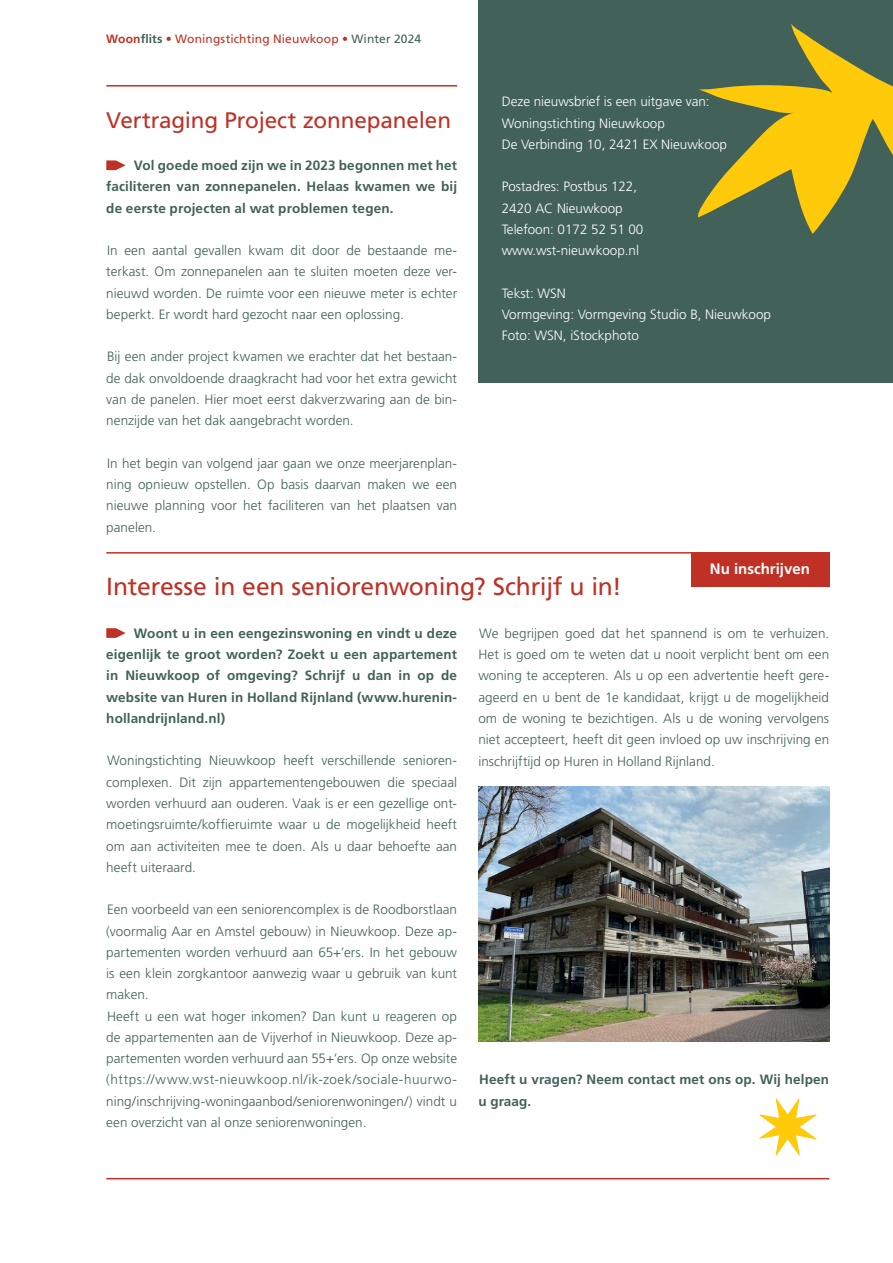
<style>
.page{position:relative;width:893px;height:1263px;background:#fff}
.page>*{position:absolute;margin:0;border:0;box-sizing:border-box;transform-origin:0 0}
.t1{font:24.75px "Frutiger";letter-spacing:-.01em;color:#c03125}
.t2{font:22.5px "Frutiger";letter-spacing:-.005em;color:#c03125}
.t3{font:700 15px "Frutiger";color:#fff}
.t4{font:300 13.5px/21.3px "Frutiger";letter-spacing:.005em;color:#426158;text-align:justify}
.t5{font:700 13.5px/21.3px "Frutiger";letter-spacing:.01em;color:#426158;text-align:justify}
.t6{font:300 13.5px/21.3px "Frutiger";letter-spacing:-.005em;color:#fff}
.t7{font:12px "Frutiger";letter-spacing:.01em;color:#c03125}
.s1{font-weight:700}
.s2{font-weight:700;color:#426158}
.s3{color:#426158}
</style>
<div class="page">
<div style="left:478px;top:0;width:415px;height:383px;background:#426158"></div>
<hr style="left:892px;top:0;width:1px;height:383px;background:#c03125">
<svg style="left:698px;top:24px;width:195px;height:210px"></svg>
<hr style="left:106px;top:1178px;width:723px;height:1px;background:#c03125">
<hr style="left:106px;top:85px;width:351px;height:2px;background:#c03125">
<hr style="left:106px;top:552px;width:723px;height:2px;background:#c03125">
<svg style="left:759px;top:1098px;width:57px;height:57px"></svg>
<img style="left:478px;top:787px;width:351px;height:255px">
<svg style="left:106px;top:160px;width:20px;height:10px"></svg>
<svg style="left:106px;top:628px;width:20px;height:10px"></svg>
<div style="left:691px;top:553px;width:138px;height:34px;background:#c03125"></div>
<p class="t7" style="left:106px;top:31px;width:316px"><span class="s1">Woon</span><span class="s2">flits</span> • Woningstichting Nieuwkoop • <span class="s3">Winter 2024</span></p>
<h2 class="t2" style="left:106px;top:107px;width:346px">Vertraging Project zonnepanelen</h2>
<p class="t5" style="left:106px;top:155px;width:352px;text-indent:28px">Vol goede moed zijn we in 2023 begonnen met het faciliteren van zonnepanelen. Helaas kwamen we bij de eerste projecten al wat problemen tegen.</p>
<p class="t4" style="left:106px;top:240px;width:352px">In een aantal gevallen kwam dit door de bestaande me&shy;terkast. Om zonnepanelen aan te sluiten moeten deze ver&shy;nieuwd worden. De ruimte voor een nieuwe meter is echter beperkt. Er wordt hard gezocht naar een oplossing.</p>
<p class="t4" style="left:106px;top:346px;width:352px">Bij een ander project kwamen we erachter dat het bestaan&shy;de dak onvoldoende draagkracht had voor het extra gewicht van de panelen. Hier moet eerst dakverzwaring aan de bin&shy;nenzijde van het dak aangebracht worden.</p>
<p class="t4" style="left:106px;top:452px;width:352px">In het begin van volgend jaar gaan we onze meerjarenplan&shy;ning opnieuw opstellen. Op basis daarvan maken we een nieuwe planning voor het faciliteren van het plaatsen van panelen.</p>
<p class="t6" style="left:502px;top:91px;width:227px">Deze nieuwsbrief is een uitgave van:<br>Woningstichting Nieuwkoop<br>De Verbinding 10, 2421 EX Nieuwkoop</p>
<p class="t6" style="left:502px;top:176px;width:143px">Postadres: Postbus 122,<br>2420 AC Nieuwkoop<br>Telefoon: 0172 52 51 00 www.wst-nieuwkoop.nl</p>
<p class="t6" style="left:502px;top:282px;width:271px">Tekst: WSN<br>Vormgeving: Vormgeving Studio B, Nieuwkoop<br>Foto: WSN, iStockphoto</p>
<p class="t3" style="left:710px;top:560px;width:102px">Nu inschrijven</p>
<h1 class="t1" style="left:106px;top:572px;width:517px">Interesse in een seniorenwoning? Schrijf u in!</h1>
<p class="t5" style="left:106px;top:622px;width:352px;text-indent:28px">Woont u in een eengezinswoning en vindt u deze eigenlijk te groot worden? Zoekt u een appartement in Nieuwkoop of omgeving? Schrijf u dan in op de website van Huren in Holland Rijnland (www.hurenin&shy;hollandrijnland.nl)</p>
<p class="t4" style="left:106px;top:750px;width:352px">Woningstichting Nieuwkoop heeft verschillende senioren&shy;complexen. Dit zijn appartementengebouwen die speciaal worden verhuurd aan ouderen. Vaak is er een gezellige ont&shy;moetingsruimte/koffieruimte waar u de mogelijkheid heeft om aan activiteiten mee te doen. Als u daar behoefte aan heeft uiteraard.</p>
<p class="t4" style="left:106px;top:899px;width:352px;text-align:left">Een voorbeeld van een seniorencomplex is de Roodborstlaan (voormalig Aar en Amstel gebouw) in Nieuwkoop. Deze ap&shy;partementen worden verhuurd aan 65+’ers. In het gebouw is een klein zorgkantoor aanwezig waar u gebruik van kunt maken.<br>Heeft u een wat hoger inkomen? Dan kunt u reageren op de appartementen aan de Vijverhof in Nieuwkoop. Deze ap&shy;partementen worden verhuurd aan 55+’ers. Op onze website (https://www.wst-nieuwkoop.nl/ik-zoek/sociale-huurwo&shy;ning/inschrijving-woningaanbod/seniorenwoningen/) vindt u een overzicht van al onze seniorenwoningen.</p>
<p class="t4" style="left:478px;top:623px;width:352px">We begrijpen goed dat het spannend is om te verhuizen.<br>Het is goed om te weten dat u nooit verplicht bent om een woning te accepteren. Als u op een advertentie heeft gere&shy;ageerd en u bent de 1e kandidaat, krijgt u de mogelijkheid om de woning te bezichtigen. Als u de woning vervolgens niet accepteert, heeft dit geen invloed op uw inschrijving en inschrijftijd op Huren in Holland Rijnland.</p>
<p class="t5" style="left:478px;top:1069px;width:352px">Heeft u vragen? Neem contact met ons op. Wij helpen u graag.</p>
</div>
